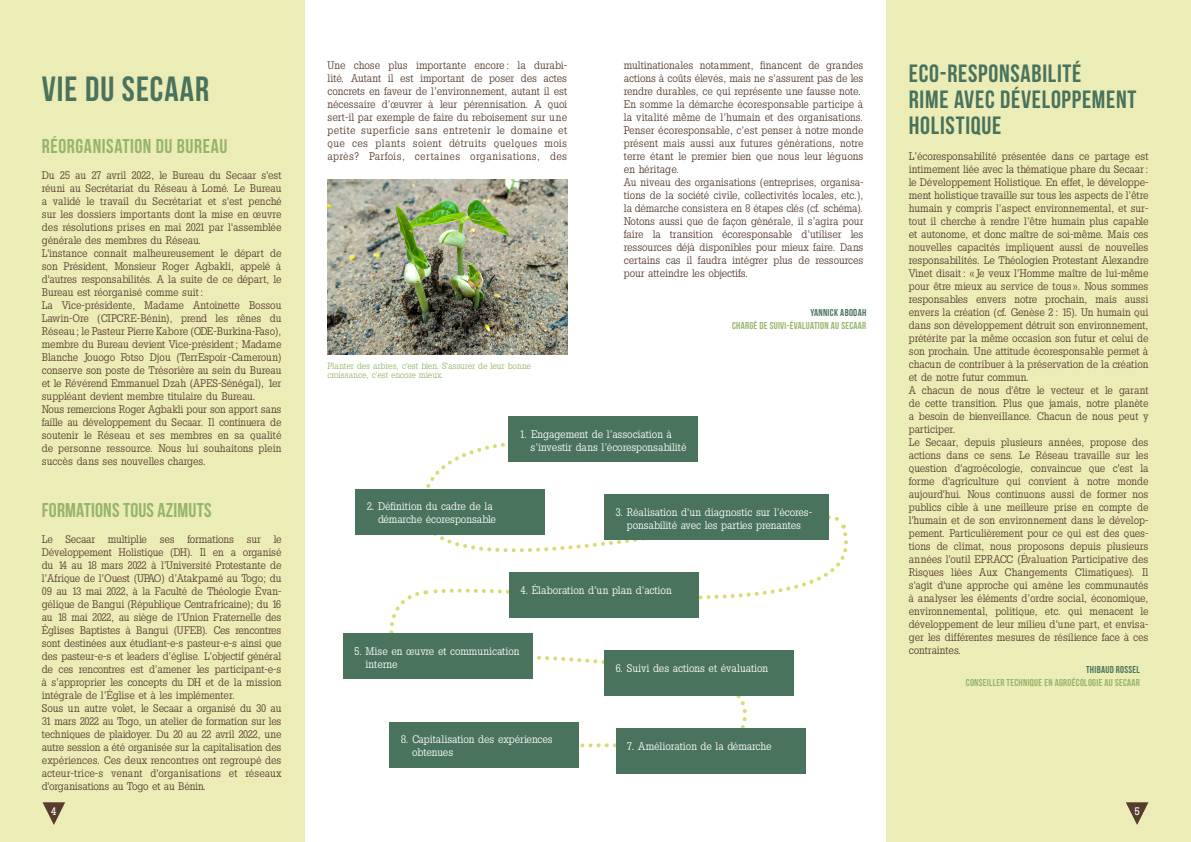
<style>
.page{position:relative;width:1191px;height:842px;background:#fff}
.page>*{position:absolute;margin:0;border:0;box-sizing:border-box;transform-origin:0 0}
.sous-titre_1{font:35px "Bebas Neue";letter-spacing:.03em;color:#49735d}
.sous-titre_1-2{font:25px/26px "Bebas Neue";letter-spacing:.03em;color:#49735d}
.sous-titre_1-3{font:20px "Bebas Neue";letter-spacing:.03em;color:#96b46a}
.sous-titre_1-4{font:20px "Bebas Neue";letter-spacing:.01em;color:#96b46a}
.texte{font:11px/13px "Slab Tall X";color:#573c2e;text-align:justify}
.tableau{font:11px/13px "Slab Tall X";color:#fff}
.t1{font:500 11px "Slab Tall X";color:#fff}
.Signature_article{font:10px "Bebas Neue";letter-spacing:.03em;color:#96b46a}
.Signature_article-2{font:10px "Bebas Neue";letter-spacing:.03em;color:#49735d}
.Légendes{font:9px/9px "Slab Tall X";color:#96b46a}
</style>
<div class="page">
<div style="left:886px;top:0;width:305px;height:842px;background:#ececb7"></div>
<div style="left:0;top:0;width:305px;height:842px;background:#ececb7"></div>
<svg style="left:1126px;top:802px;width:22px;height:23px"></svg>
<svg style="left:43px;top:802px;width:22px;height:23px"></svg>
<svg style="left:425px;top:532px;width:423px;height:63px"></svg>
<svg style="left:426px;top:443px;width:79px;height:45px"></svg>
<svg style="left:389px;top:589px;width:372px;height:159px"></svg>
<div style="left:508px;top:416px;width:190px;height:46px;background:#49735d"></div>
<div style="left:355px;top:489px;width:190px;height:45px;background:#49735d"></div>
<div style="left:509px;top:572px;width:190px;height:46px;background:#49735d"></div>
<div style="left:604px;top:650px;width:190px;height:46px;background:#49735d"></div>
<div style="left:615px;top:728px;width:190px;height:46px;background:#49735d"></div>
<div style="left:389px;top:722px;width:190px;height:45px;background:#49735d"></div>
<div style="left:343px;top:633px;width:190px;height:46px;background:#49735d"></div>
<div style="left:604px;top:494px;width:225px;height:46px;background:#49735d"></div>
<img style="left:327px;top:179px;width:240px;height:175px">
<p class="sous-titre_1" style="left:42px;top:70px;width:169px">VIE DU SECAAR</p>
<p class="sous-titre_1-3" style="left:42px;top:135px;width:187px">RÉORGANISATION DU BUREAU</p>
<p class="texte" style="left:42px;top:169px;width:241px">Du 25 au 27 avril 2022, le Bureau du Secaar s'est réuni au Secrétariat du Réseau à Lomé. Le Bureau a validé le travail du Secrétariat et s'est penché sur les dossiers importants dont la mise en œuvre des résolutions prises en mai 2021 par l'assemblée générale des membres du Réseau.</p>
<p class="texte" style="left:42px;top:247px;width:241px">L'instance connait malheureusement le départ de son Président, Monsieur Roger Agbakli, appelé à d'autres responsabilités. A la suite de ce départ, le Bureau est réorganisé comme suit:</p>
<p class="texte" style="left:42px;top:299px;width:241px">La Vice-présidente, Madame Antoinette Bossou Lawin-Ore (CIPCRE-Bénin), prend les rênes du Réseau; le Pasteur Pierre Kabore (ODE-Burkina-Faso), membre du Bureau devient Vice-président; Madame Blanche Jouogo Fotso Djou (TerrEspoir-Cameroun) conserve son poste de Trésorière au sein du Bureau et le Révérend Emmanuel Dzah (APES-Sénégal), 1er suppléant devient membre titulaire du Bureau.</p>
<p class="texte" style="left:42px;top:403px;width:241px">Nous remercions Roger Agbakli pour son apport sans faille au développement du Secaar. Il continuera de soutenir le Réseau et ses membres en sa qualité de personne ressource. Nous lui souhaitons plein succès dans ses nouvelles charges.</p>
<p class="sous-titre_1-4" style="left:42px;top:499px;width:171px">FORMATIONS TOUS AZIMUTS</p>
<p class="texte" style="left:42px;top:533px;width:241px">Le Secaar multiplie ses formations sur le Développement Holistique (DH). Il en a organisé du 14 au 18 mars 2022 à l’Université Protestante de l’Afrique de l’Ouest (UPAO) d’Atakpamé au Togo; du 09 au 13 mai 2022, à la Faculté de Théologie Évan&shy;gélique de Bangui (République Centrafricaine); du 16 au 18 mai 2022, au siège de l’Union Fraternelle des Églises Baptistes à Bangui (UFEB). Ces rencontres sont destinées aux étudiant-e-s pasteur-e-s ainsi que des pasteur-e-s et leaders d’église. L’objectif général de ces rencontres est d’amener les participant-e-s à s’approprier les concepts du DH et de la mission intégrale de l’Église et à les implémenter.</p>
<p class="texte" style="left:42px;top:702px;width:241px">Sous un autre volet, le Secaar a organisé du 30 au 31 mars 2022 au Togo, un atelier de formation sur les techniques de plaidoyer. Du 20 au 22 avril 2022, une autre session a été organisée sur la capitalisation des expériences. Ces deux rencontres ont regroupé des acteur-trice-s venant d'organisations et réseaux d'organisations au Togo et au Bénin.</p>
<p class="texte" style="left:327px;top:58px;width:241px">Une chose plus importante encore : la durabi&shy;lité. Autant il est important de poser des actes concrets en faveur de l’environnement, autant il est nécessaire d’œuvrer à leur pérennisation. A quoi sert-il par exemple de faire du reboisement sur une petite superficie sans entretenir le domaine et que ces plants soient détruits quelques mois après? Parfois, certaines organisations, des</p>
<p class="texte" style="left:624px;top:58px;width:241px">multinationales notamment, financent de grandes actions à coûts élevés, mais ne s’assurent pas de les rendre durables, ce qui représente une fausse note.</p>
<p class="texte" style="left:624px;top:97px;width:241px">En somme la démarche écoresponsable participe à la vitalité même de l’humain et des organisations.<br>Penser écoresponsable, c’est penser à notre monde présent mais aussi aux futures générations, notre terre étant le premier bien que nous leur léguons en héritage.</p>
<p class="texte" style="left:624px;top:175px;width:241px">Au niveau des organisations (entreprises, organisa&shy;tions de la société civile, collectivités locales, etc.), la démarche consistera en 8 étapes clés (cf. schéma).</p>
<p class="texte" style="left:624px;top:214px;width:241px">Notons aussi que de façon générale, il s’agira pour faire la transition écoresponsable d’utiliser les ressources déjà disponibles pour mieux faire. Dans certains cas il faudra intégrer plus de ressources pour atteindre les objectifs.</p>
<p class="Légendes" style="left:327px;top:362px;width:205px">Planter des arbres, c'est bien. S'assurer de leur bonne croissance, c'est encore mieux.</p>
<p class="tableau" style="left:530px;top:427px;width:157px;text-indent:-11px">1. Engagement de l’association à s’investir dans l’écoresponsabilité</p>
<p class="Signature_article-2" style="left:810px;top:307px;width:57px">YANNICK ABODAH</p>
<p class="Signature_article" style="left:732px;top:320px;width:136px">CHARGÉ DE SUIVI-ÉVALUATION AU SECAAR</p>
<p class="tableau" style="left:367px;top:500px;width:131px;text-align:right">2. Définition du cadre de la démarche écoresponsable</p>
<p class="tableau" style="left:615px;top:505px;width:198px;text-align:center">3. Réalisation d’un diagnostic sur l’écores&shy;ponsabilité avec les parties prenantes</p>
<p class="tableau" style="left:520px;top:583px;width:153px">4. Élaboration d’un plan d’action</p>
<p class="tableau" style="left:365px;top:644px;width:155px;text-indent:-11px">5. Mise en œuvre et communication interne</p>
<p class="tableau" style="left:412px;top:733px;width:142px;text-indent:-11px">8. Capitalisation des expériences obtenues</p>
<p class="tableau" style="left:615px;top:661px;width:154px">6. Suivi des actions et évaluation</p>
<p class="tableau" style="left:627px;top:739px;width:146px">7. Amélioration de la démarche</p>
<p class="sous-titre_1-2" style="left:909px;top:60px;width:174px">ECO-RESPONSABILITÉ</p>
<p class="sous-titre_1-2" style="left:909px;top:86px;width:229px">RIME AVEC DÉVELOPPEMENT<br>HOLISTIQUE</p>
<p class="texte" style="left:909px;top:149px;width:241px">L’écoresponsabilité présentée dans ce partage est intimement liée avec la thématique phare du Secaar: le Développement Holistique. En effet, le développe&shy;ment holistique travaille sur tous les aspects de l’être humain y compris l’aspect environnemental, et sur&shy;tout il cherche à rendre l’être humain plus capable et autonome, et donc maître de soi-même. Mais ces nouvelles capacités impliquent aussi de nouvelles responsabilités. Le Théologien Protestant Alexandre Vinet disait: « Je veux l’Homme maître de lui-même pour être mieux au service de tous ». Nous sommes responsables envers notre prochain, mais aussi envers la création (cf. Genèse 2 : 15). Un humain qui dans son développement détruit son environnement, prétérite par la même occasion son futur et celui de son prochain. Une attitude écoresponsable permet à chacun de contribuer à la préservation de la création et de notre futur commun.</p>
<p class="texte" style="left:909px;top:383px;width:241px">A chacun de nous d'être le vecteur et le garant de cette transition. Plus que jamais, notre planète a besoin de bienveillance. Chacun de nous peut y participer.</p>
<p class="texte" style="left:909px;top:435px;width:241px">Le Secaar, depuis plusieurs années, propose des actions dans ce sens. Le Réseau travaille sur les question d'agroécologie, convaincue que c'est la forme d'agriculture qui convient à notre monde aujourd'hui. Nous continuons aussi de former nos publics cible à une meilleure prise en compte de l'humain et de son environnement dans le dévelop&shy;pement. Particulièrement pour ce qui est des ques&shy;tions de climat, nous proposons depuis plusieurs années l'outil EPRACC (Évaluation Participative des Risques liées Aux Changements Climatiques). Il s'agit d'une approche qui amène les communautés à analyser les éléments d’ordre social, économique, environnemental, politique, etc. qui menacent le développement de leur milieu d’une part, et envisa&shy;ger les différentes mesures de résilience face à ces contraintes.</p>
<p class="Signature_article-2" style="left:1086px;top:664px;width:55px">THIBAUD ROSSEL</p>
<p class="Signature_article" style="left:966px;top:677px;width:176px">CONSEILLER TECHNIQUE EN AGROÉCOLOGIE AU SECAAR</p>
<p class="t1" style="left:51px;top:804px;width:7px">4</p>
<p class="t1" style="left:1134px;top:804px;width:7px">5</p>
</div>
